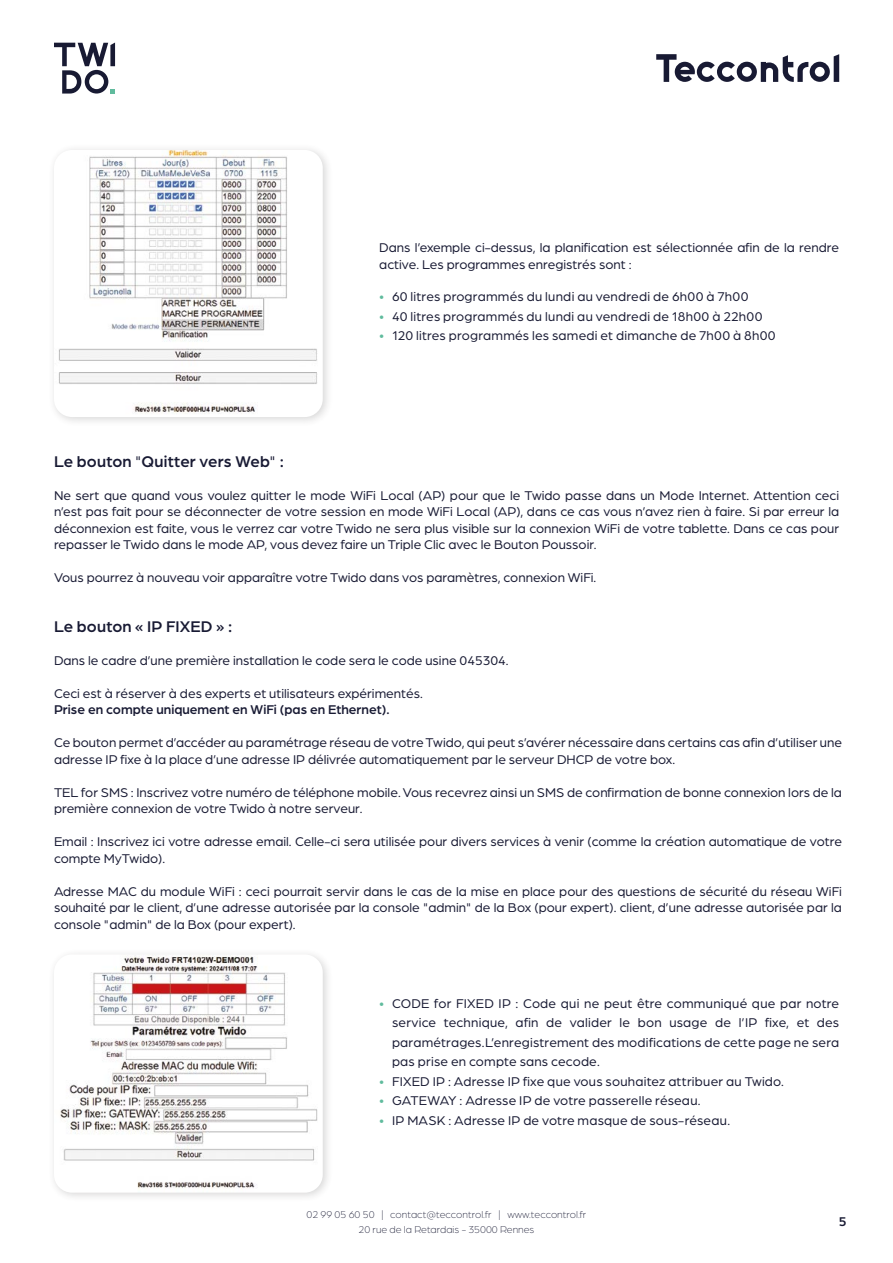
<style>
.page{position:relative;width:893px;height:1263px;background:#fff}
.page>*{position:absolute;margin:0;border:0;box-sizing:border-box;transform-origin:0 0}
.t1{font:500 16.5px "Arboria";letter-spacing:.01em;color:#181a33}
.t2{font:13.5px/16.5px "Arboria";color:#181a33}
.t3{font:13.5px "Arboria";letter-spacing:.02em;color:#181a33}
.t4{font:500 13.5px "Arboria";color:#181a33}
.t5{font:300 10.5px/15px "Arboria";color:#181a33;text-align:center}
.s1{color:#60bb9d}
.s2{font-weight:400}
</style>
<div class="page">
<svg style="left:54px;top:43px;width:61px;height:51px"></svg>
<svg style="left:656px;top:54px;width:183px;height:28px"></svg>
<div style="left:47px;top:948px;width:286px;height:255px;background:#333232;opacity:.2"></div>
<img style="left:54px;top:954px;width:269px;height:239px">
<div style="left:47px;top:143px;width:286px;height:284px;background:#333232;opacity:.2"></div>
<img style="left:54px;top:150px;width:269px;height:267px">
<p class="t2" style="left:379px;top:239px;width:461px">Dans l’exemple ci-dessus, la planification est sélectionnée afin de la rendre active. Les programmes enregistrés sont :</p>
<p class="t3" style="left:379px;top:288px;width:371px"><span class="s1">•</span> 60 litres programmés du lundi au vendredi de 6h00 à 7h00</p>
<p class="t3" style="left:379px;top:307px;width:385px"><span class="s1">•</span> 40 litres programmés du lundi au vendredi de 18h00 à 22h00</p>
<p class="t3" style="left:379px;top:327px;width:398px"><span class="s1">•</span> 120 litres programmés les samedi et dimanche de 7h00 à 8h00</p>
<p class="t1" style="left:54px;top:450px;width:231px">Le bouton <span class="s2">"</span>Quitter vers Web<span class="s2">"</span> :</p>
<p class="t2" style="left:54px;top:486px;width:787px;text-align:justify">Ne sert que quand vous voulez quitter le mode WiFi Local (AP) pour que le Twido passe dans un Mode Internet. Attention ceci n’est pas fait pour se déconnecter de votre session en mode WiFi Local (AP), dans ce cas vous n’avez rien à faire. Si par erreur la déconnexion est faite, vous le verrez car votre Twido ne sera plus visible sur la connexion WiFi de votre tablette. Dans ce cas pour repasser le Twido dans le mode AP, vous devez faire un Triple Clic avec le Bouton Poussoir.</p>
<p class="t2" style="left:54px;top:569px;width:544px">Vous pourrez à nouveau voir apparaître votre Twido dans vos paramètres, connexion WiFi.</p>
<p class="t1" style="left:54px;top:615px;width:180px">Le bouton « IP FIXED » :</p>
<p class="t2" style="left:54px;top:651px;width:456px">Dans le cadre d’une première installation le code sera le code usine 045304.</p>
<p class="t2" style="left:54px;top:684px;width:370px">Ceci est à réserver à des experts et utilisateurs expérimentés.</p>
<p class="t4" style="left:54px;top:700px;width:337px">Prise en compte uniquement en WiFi (pas en Ethernet).</p>
<p class="t2" style="left:54px;top:734px;width:789px">Ce bouton permet d’accéder au paramétrage réseau de votre Twido, qui peut s’avérer nécessaire dans certains cas afin d’utiliser une adresse IP fixe à la place d’une adresse IP délivrée automatiquement par le serveur DHCP de votre box.</p>
<p class="t2" style="left:54px;top:783px;width:789px">TEL for SMS : Inscrivez votre numéro de téléphone mobile. Vous recevrez ainsi un SMS de confirmation de bonne connexion lors de la première connexion de votre Twido à notre serveur.</p>
<p class="t2" style="left:54px;top:833px;width:789px">Email : Inscrivez ici votre adresse email. Celle-ci sera utilisée pour divers services à venir (comme la création automatique de votre compte MyTwido).</p>
<p class="t2" style="left:54px;top:882px;width:789px;text-align:justify">Adresse MAC du module WiFi : ceci pourrait servir dans le cas de la mise en place pour des questions de sécurité du réseau WiFi souhaité par le client, d’une adresse autorisée par la console "admin" de la Box (pour expert). client, d’une adresse autorisée par la console "admin" de la Box (pour expert).</p>
<p class="t2" style="left:392px;top:993px;width:449px;line-height:19.5px;text-align:justify;text-indent:-13px"><span class="s1">•</span> CODE for FIXED IP : Code qui ne peut être communiqué que par notre service technique, afin de valider le bon usage de l’IP fixe, et des paramétrages.L’enregistrement des modifications de cette page ne sera pas prise en compte sans cecode.</p>
<p class="t2" style="left:379px;top:1072px;width:406px"><span class="s1">•</span> FIXED IP : Adresse IP fixe que vous souhaitez attribuer au Twido.</p>
<p class="t2" style="left:379px;top:1092px;width:323px"><span class="s1">•</span> GATEWAY : Adresse IP de votre passerelle réseau.</p>
<p class="t2" style="left:379px;top:1111px;width:352px"><span class="s1">•</span> IP MASK : Adresse IP de votre masque de sous-réseau.</p>
<p class="t5" style="left:307px;top:1206px;width:281px">02 99 05 60 50 | contact@teccontrol.fr | www.teccontrol.fr<br>20 rue de la Retardais - 35000 Rennes</p>
<p class="t4" style="left:839px;top:1213px;width:9px">5</p>
</div>
